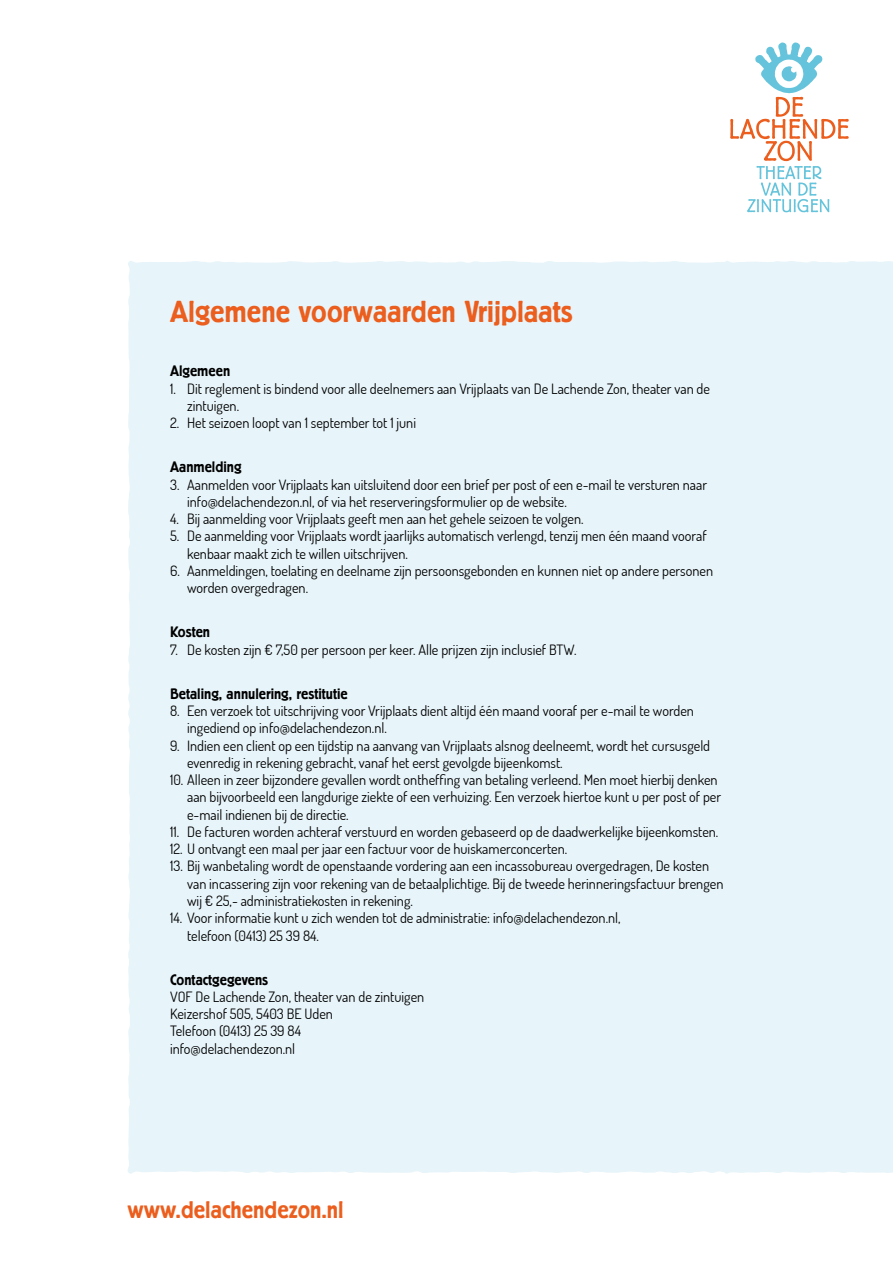
<style>
.page{position:relative;width:893px;height:1263px;background:#fff}
.page>*{position:absolute;margin:0;border:0;box-sizing:border-box;transform-origin:0 0}
.t1{font:500 30px "Berliner Grotesk";color:#eb5e1d}
.t2{font:500 23.7px "Berliner Grotesk";color:#eb5e1d}
.t3{font:500 15px "Berliner Grotesk";color:#000}
.t4{font:14.25px/17.2px "Dosis";color:#000}
</style>
<div class="page">
<div style="left:128px;top:261px;width:765px;height:913px;background:#e7f4f9"></div>
<svg style="left:730px;top:43px;width:119px;height:169px"></svg>
<h1 class="t1" style="left:170px;top:296px;width:404px">Algemene voorwaarden Vrijplaats</h1>
<p class="t3" style="left:170px;top:363px;width:62px">Algemeen</p>
<p class="t4" style="left:187px;top:379px;width:524px;text-indent:-17px">1. Dit reglement is bindend voor alle deelnemers aan Vrijplaats van De Lachende Zon, theater van de zintuigen.</p>
<p class="t4" style="left:170px;top:414px;width:247px">2. Het seizoen loopt van 1 september tot 1 juni</p>
<p class="t3" style="left:170px;top:459px;width:73px">Aanmelding</p>
<p class="t4" style="left:187px;top:475px;width:521px;text-indent:-17px">3. Aanmelden voor Vrijplaats kan uitsluitend door een brief per post of een e-mail te versturen naar info@delachendezon.nl, of via het reserveringsformulier op de website.</p>
<p class="t4" style="left:170px;top:510px;width:415px">4. Bij aanmelding voor Vrijplaats geeft men aan het gehele seizoen te volgen.</p>
<p class="t4" style="left:187px;top:527px;width:521px;text-indent:-17px">5. De aanmelding voor Vrijplaats wordt jaarlijks automatisch verlengd, tenzij men één maand vooraf kenbaar maakt zich te willen uitschrijven.</p>
<p class="t4" style="left:187px;top:562px;width:527px;text-indent:-17px">6. Aanmeldingen, toelating en deelname zijn persoonsgebonden en kunnen niet op andere personen worden overgedragen.</p>
<p class="t3" style="left:170px;top:624px;width:42px">Kosten</p>
<p class="t4" style="left:170px;top:640px;width:408px">7. De kosten zijn € 7,50 per persoon per keer. Alle prijzen zijn inclusief BTW.</p>
<p class="t3" style="left:170px;top:686px;width:179px">Betaling, annulering, restitutie</p>
<p class="t4" style="left:187px;top:702px;width:508px;text-indent:-17px">8. Een verzoek tot uitschrijving voor Vrijplaats dient altijd één maand vooraf per e-mail te worden ingediend op info@delachendezon.nl.</p>
<p class="t4" style="left:187px;top:736px;width:525px;text-indent:-17px">9. Indien een client op een tijdstip na aanvang van Vrijplaats alsnog deelneemt, wordt het cursusgeld evenredig in rekening gebracht, vanaf het eerst gevolgde bijeenkomst.</p>
<p class="t4" style="left:187px;top:771px;width:536px;text-indent:-17px">10. Alleen in zeer bijzondere gevallen wordt ontheffing van betaling verleend. Men moet hierbij denken aan bijvoorbeeld een langdurige ziekte of een verhuizing. Een verzoek hiertoe kunt u per post of per e-mail indienen bij de directie.</p>
<p class="t4" style="left:170px;top:823px;width:550px">11. De facturen worden achteraf verstuurd en worden gebaseerd op de daadwerkelijke bijeenkomsten.</p>
<p class="t4" style="left:170px;top:840px;width:399px">12. U ontvangt een maal per jaar een factuur voor de huiskamerconcerten.</p>
<p class="t4" style="left:187px;top:857px;width:538px;text-indent:-17px">13. Bij wanbetaling wordt de openstaande vordering aan een incassobureau overgedragen, De kosten van incassering zijn voor rekening van de betaalplichtige. Bij de tweede herinneringsfactuur brengen wij € 25,- administratiekosten in rekening.</p>
<p class="t4" style="left:187px;top:909px;width:435px;text-indent:-17px">14. Voor informatie kunt u zich wenden tot de administratie: info@delachendezon.nl, telefoon (0413) 25 39 84.</p>
<p class="t3" style="left:170px;top:971px;width:100px">Contactgegevens</p>
<p class="t4" style="left:170px;top:988px;width:256px">VOF De Lachende Zon, theater van de zintuigen<br>Keizershof 505, 5403 BE Uden<br>Telefoon (0413) 25 39 84 info@delachendezon.nl</p>
<h2 class="t2" style="left:128px;top:1196px;width:218px">www.delachendezon.nl</h2>
</div>
